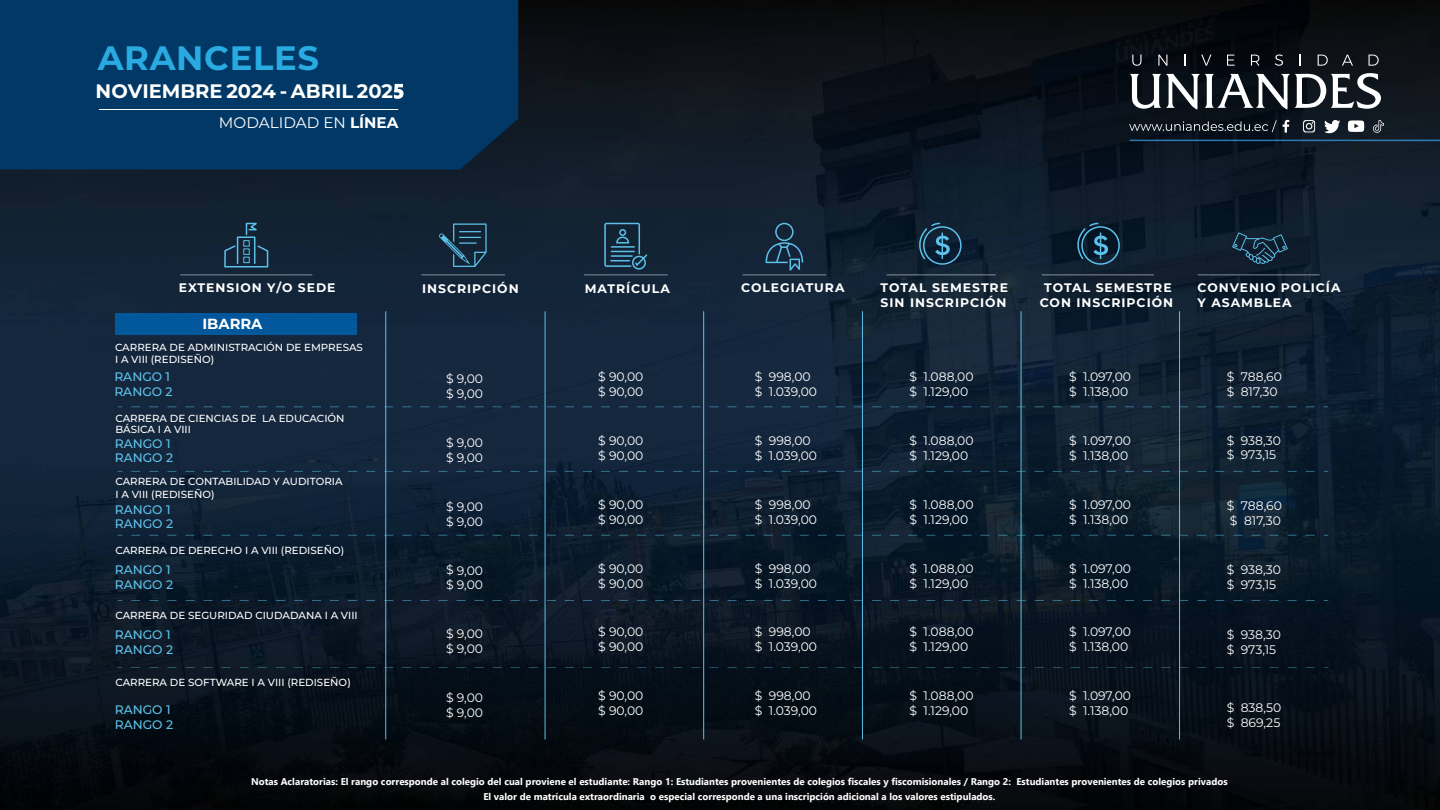
<style>
.page{position:relative;width:1440px;height:810px;background:#fff}
.page>*{position:absolute;margin:0;border:0;box-sizing:border-box;transform-origin:0 0}
.t1{font:700 33.75px "Montserrat";letter-spacing:.02em;color:#29abe2}
.t2{font:100 19.5px "Montserrat";color:#fff}
.t3{font:15.3px "Montserrat";color:#fff}
.t4{font:100 14.7px "Montserrat";color:#fff}
.t5{font:12.38px/14.9px "Montserrat";color:#fff}
.t6{font:100 12.38px/14.9px "Montserrat";letter-spacing:.08em;color:#fff}
.t7{font:100 12.38px/14.9px "Montserrat";color:#5cc1ea}
.t8{font:100 10.27px/12.4px "Montserrat";color:#fff}
.t9{font:700 9.75px/14.5px "Gadugi";color:#fff;text-align:center}
.s1{font-family:"Leelawadee UI";font-weight:700}
.s2{font-weight:100}
</style>
<div class="page">
<img style="left:0;top:0;width:1440px;height:810px">
<div style="left:0;top:0;width:518px;height:170px;background:#023865"></div>
<hr style="left:99px;top:109px;width:299px;height:1px;background:#fff">
<svg style="left:1132px;top:55px;width:9px;height:11px"></svg>
<svg style="left:1158px;top:55px;width:9px;height:11px"></svg>
<svg style="left:1201px;top:55px;width:10px;height:11px"></svg>
<svg style="left:1227px;top:55px;width:8px;height:11px"></svg>
<svg style="left:1251px;top:55px;width:9px;height:11px"></svg>
<svg style="left:1275px;top:54px;width:8px;height:12px"></svg>
<svg style="left:1318px;top:55px;width:10px;height:11px"></svg>
<svg style="left:1342px;top:55px;width:11px;height:11px"></svg>
<svg style="left:1369px;top:55px;width:10px;height:11px"></svg>
<svg style="left:1130px;top:73px;width:251px;height:37px"></svg>
<svg style="left:1129px;top:120px;width:148px;height:12px;background:#2e353d"></svg>
<svg style="left:1283px;top:120px;width:6px;height:13px"></svg>
<svg style="left:1303px;top:120px;width:12px;height:12px"></svg>
<svg style="left:1324px;top:120px;width:16px;height:13px"></svg>
<svg style="left:1373px;top:120px;width:11px;height:13px"></svg>
<svg style="left:1348px;top:120px;width:16px;height:12px"></svg>
<hr style="left:1130px;top:140px;width:310px;height:1px;background:#3fa9f5">
<hr style="left:1021px;top:311px;width:1px;height:429px;background:#5cc1ea">
<hr style="left:1179px;top:311px;width:1px;height:429px;background:#5cc1ea">
<hr style="left:862px;top:311px;width:1px;height:429px;background:#5cc1ea">
<hr style="left:703px;top:311px;width:1px;height:429px;background:#5cc1ea">
<hr style="left:545px;top:311px;width:1px;height:429px;background:#5cc1ea">
<hr style="left:386px;top:311px;width:1px;height:428px;background:#5cc1ea">
<div style="left:116px;top:313px;width:241px;height:22px;background:#03589c"></div>
<svg style="left:1232px;top:232px;width:56px;height:32px;background:#1c374b"></svg>
<svg style="left:131px;top:407px;width:1197px;height:1px"></svg>
<svg style="left:131px;top:471px;width:1197px;height:1px"></svg>
<svg style="left:131px;top:535px;width:1197px;height:1px"></svg>
<svg style="left:131px;top:600px;width:1197px;height:1px"></svg>
<svg style="left:131px;top:668px;width:1197px;height:1px"></svg>
<div style="left:775px;top:223px;width:19px;height:18px;border:2px solid #5cc1ea;border-radius:50%"></div>
<svg style="left:765px;top:242px;width:39px;height:32px"></svg>
<div style="left:632px;top:256px;width:14px;height:14px;border:2px solid #5cc1ea;border-radius:50%"></div>
<svg style="left:604px;top:222px;width:45px;height:46px;background:#22455c"></svg>
<div style="left:619px;top:229px;width:7px;height:7px;border:2px solid #5cc1ea;border-radius:50%"></div>
<svg style="left:439px;top:223px;width:48px;height:44px;background:#204156"></svg>
<svg style="left:223px;top:244px;width:46px;height:24px"></svg>
<div style="left:237px;top:236px;width:18px;height:28px;border:2px solid #5cc1ea"></div>
<svg style="left:245px;top:222px;width:17px;height:14px"></svg>
<div style="left:243px;top:240px;width:7px;height:7px;border:1px solid #5cc1ea"></div>
<div style="left:243px;top:249px;width:7px;height:6px;border:1px solid #5cc1ea"></div>
<div style="left:243px;top:257px;width:7px;height:6px;border:1px solid #5cc1ea"></div>
<div style="left:923px;top:226px;width:39px;height:39px;border:2px solid #5cc1ea;border-radius:50%"></div>
<svg style="left:913px;top:222px;width:37px;height:38px"></svg>
<div style="left:1081px;top:226px;width:39px;height:39px;border:2px solid #5cc1ea;border-radius:50%"></div>
<svg style="left:1071px;top:222px;width:37px;height:38px"></svg>
<hr style="left:180px;top:274px;width:132px;height:1px;background:#fff">
<hr style="left:886px;top:274px;width:110px;height:1px;background:#fff">
<hr style="left:1042px;top:274px;width:112px;height:1px;background:#fff">
<hr style="left:1198px;top:274px;width:122px;height:1px;background:#fff">
<hr style="left:422px;top:274px;width:83px;height:1px;background:#fff">
<hr style="left:584px;top:274px;width:84px;height:1px;background:#fff">
<hr style="left:743px;top:274px;width:83px;height:1px;background:#fff">
<h1 class="t1" style="left:98px;top:34px;width:223px">ARANCELES</h1>
<h2 class="t2" style="left:96px;top:78px;width:310px">NOVIEMBRE 2024 - ABRIL 202<span class="s1">5</span></h2>
<p class="t3" style="left:219px;top:112px;width:181px">MODALIDAD EN <span class="s2">LÍNEA</span></p>
<p class="t6" style="left:179px;top:280px;width:158px">EXTENSION Y/O SEDE</p>
<p class="t6" style="left:422px;top:280px;width:98px">INSCRIPCIÓN</p>
<p class="t6" style="left:585px;top:280px;width:87px">MATRÍCULA</p>
<p class="t6" style="left:741px;top:280px;width:105px">COLEGIATURA</p>
<p class="t6" style="left:881px;top:280px;width:129px">TOTAL SEMESTRE<br>SIN INSCRIPCIÓN</p>
<p class="t6" style="left:1040px;top:280px;width:135px;text-align:center">TOTAL SEMESTRE<br>CON INSCRIPCIÓN</p>
<p class="t6" style="left:1198px;top:280px;width:144px">CONVENIO POLICÍA<br>Y ASAMBLEA</p>
<p class="t4" style="left:202px;top:314px;width:62px">IBARRA</p>
<p class="t8" style="left:115px;top:340px;width:249px">CARRERA DE ADMINISTRACIÓN DE EMPRESAS<br>I A VIII (REDISEÑO)</p>
<p class="t7" style="left:114px;top:369px;width:60px">RANGO 1<br>RANGO 2</p>
<p class="t5" style="left:598px;top:369px;width:47px">$ 90,00 $ 90,00</p>
<p class="t5" style="left:755px;top:369px;width:64px">$ 998,00 $ 1.039,00</p>
<p class="t5" style="left:910px;top:369px;width:65px">$ 1.088,00 $ 1.129,00</p>
<p class="t5" style="left:1069px;top:369px;width:64px">$ 1.097,00 $ 1.138,00</p>
<p class="t5" style="left:1227px;top:369px;width:57px">$ 788,60 $ 817,30</p>
<p class="t8" style="left:115px;top:412px;width:231px;line-height:10.9px">CARRERA DE CIENCIAS DE LA EDUCACIÓN<br>BÁSICA I A VIII</p>
<p class="t7" style="left:115px;top:435px;width:60px">RANGO 1<br>RANGO 2</p>
<p class="t5" style="left:1227px;top:432px;width:56px">$ 938,30 $ 973,15</p>
<p class="t8" style="left:115px;top:475px;width:229px">CARRERA DE CONTABILIDAD Y AUDITORIA<br>I A VIII (REDISEÑO)</p>
<p class="t7" style="left:115px;top:501px;width:60px">RANGO 1<br>RANGO 2</p>
<p class="t5" style="left:1227px;top:498px;width:57px">$ 788,60 $ 817,30</p>
<p class="t8" style="left:115px;top:544px;width:230px">CARRERA DE DERECHO I A VIII (REDISEÑO)</p>
<p class="t7" style="left:115px;top:562px;width:60px">RANGO 1<br>RANGO 2</p>
<p class="t5" style="left:1227px;top:561px;width:56px">$ 938,30 $ 973,15</p>
<p class="t8" style="left:115px;top:609px;width:244px">CARRERA DE SEGURIDAD CIUDADANA I A VIII</p>
<p class="t7" style="left:115px;top:627px;width:60px">RANGO 1<br>RANGO 2</p>
<p class="t5" style="left:446px;top:371px;width:39px">$ 9,00 $ 9,00</p>
<p class="t5" style="left:598px;top:433px;width:47px">$ 90,00 $ 90,00</p>
<p class="t5" style="left:755px;top:433px;width:64px">$ 998,00 $ 1.039,00</p>
<p class="t5" style="left:910px;top:433px;width:65px">$ 1.088,00 $ 1.129,00</p>
<p class="t5" style="left:1069px;top:433px;width:64px">$ 1.097,00 $ 1.138,00</p>
<p class="t5" style="left:446px;top:435px;width:39px">$ 9,00 $ 9,00</p>
<p class="t5" style="left:598px;top:497px;width:47px">$ 90,00 $ 90,00</p>
<p class="t5" style="left:755px;top:497px;width:64px">$ 998,00 $ 1.039,00</p>
<p class="t5" style="left:910px;top:497px;width:65px">$ 1.088,00 $ 1.129,00</p>
<p class="t5" style="left:1069px;top:497px;width:64px">$ 1.097,00 $ 1.138,00</p>
<p class="t5" style="left:446px;top:499px;width:39px">$ 9,00 $ 9,00</p>
<p class="t5" style="left:598px;top:560px;width:47px">$ 90,00 $ 90,00</p>
<p class="t5" style="left:755px;top:560px;width:64px">$ 998,00 $ 1.039,00</p>
<p class="t5" style="left:910px;top:560px;width:65px">$ 1.088,00 $ 1.129,00</p>
<p class="t5" style="left:1069px;top:560px;width:64px">$ 1.097,00 $ 1.138,00</p>
<p class="t5" style="left:446px;top:562px;width:39px">$ 9,00 $ 9,00</p>
<p class="t5" style="left:598px;top:624px;width:47px">$ 90,00 $ 90,00</p>
<p class="t5" style="left:755px;top:624px;width:64px">$ 998,00 $ 1.039,00</p>
<p class="t5" style="left:910px;top:624px;width:65px">$ 1.088,00 $ 1.129,00</p>
<p class="t5" style="left:1069px;top:624px;width:64px">$ 1.097,00 $ 1.138,00</p>
<p class="t5" style="left:446px;top:626px;width:39px">$ 9,00 $ 9,00</p>
<p class="t5" style="left:1227px;top:627px;width:56px">$ 938,30 $ 973,15</p>
<p class="t8" style="left:115px;top:676px;width:237px">CARRERA DE SOFTWARE I A VIII (REDISEÑO)</p>
<p class="t7" style="left:115px;top:702px;width:60px">RANGO 1<br>RANGO 2</p>
<p class="t5" style="left:1227px;top:700px;width:56px">$ 838,50 $ 869,25</p>
<p class="t5" style="left:598px;top:688px;width:47px">$ 90,00 $ 90,00</p>
<p class="t5" style="left:755px;top:688px;width:64px">$ 998,00 $ 1.039,00</p>
<p class="t5" style="left:910px;top:688px;width:65px">$ 1.088,00 $ 1.129,00</p>
<p class="t5" style="left:1069px;top:688px;width:64px">$ 1.097,00 $ 1.138,00</p>
<p class="t5" style="left:446px;top:690px;width:39px">$ 9,00 $ 9,00</p>
<p class="t9" style="left:251px;top:774px;width:978px">Notas Aclaratorias: El rango corresponde al colegio del cual proviene el estudiante: Rango 1: Estudiantes provenientes de colegios fiscales y fiscomisionales / Rango 2: Estudiantes provenientes de colegios privados<br>El valor de matrícula extraordinaria o especial corresponde a una inscripción adicional a los valores estipulados.</p>
</div>
